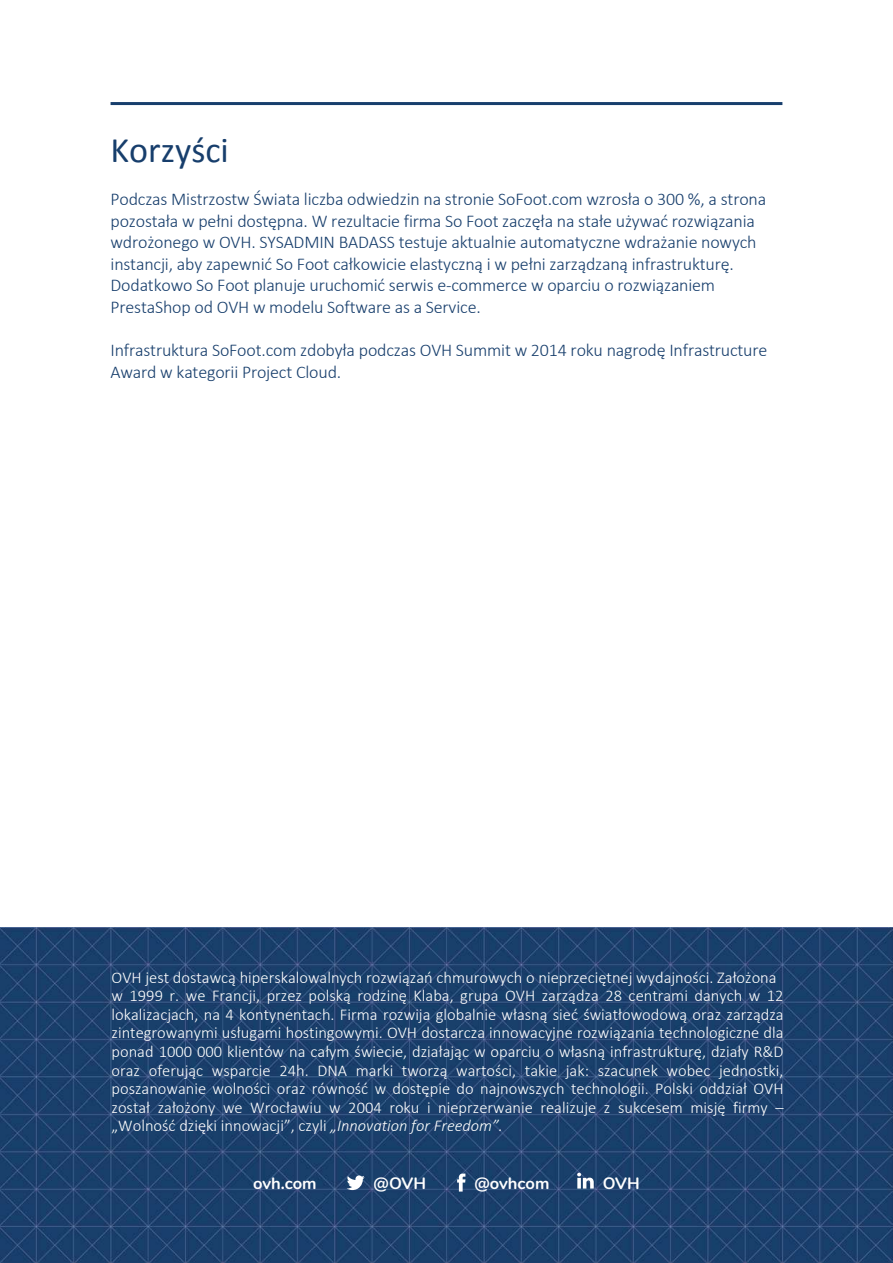
<style>
.page{position:relative;width:893px;height:1263px;background:#fff}
.page>*{position:absolute;margin:0;border:0;box-sizing:border-box;transform-origin:0 0}
.t1{font:36px "Calibri";color:#173e6c}
.t2{font:300 18px/21.6px "Calibri";letter-spacing:-.01em;color:#173e6c}
.t3{font:300 16.5px/18.6px "Calibri";color:#fff}
.t4{font:700 16.5px "Nunito";color:#fff}
.s1{font-style:italic}
</style>
<div class="page">
<img style="left:0;top:927px;width:893px;height:336px">
<hr style="left:111px;top:102px;width:671px;height:3px;background:#173e6c">
<svg style="left:347px;top:1175px;width:18px;height:15px"></svg>
<svg style="left:457px;top:1173px;width:8px;height:18px"></svg>
<svg style="left:577px;top:1173px;width:17px;height:15px"></svg>
<h1 class="t1" style="left:111px;top:125px;width:120px">Korzyści</h1>
<p class="t2" style="left:111px;top:188px;width:657px">Podczas Mistrzostw Świata liczba odwiedzin na stronie SoFoot.com wzrosła o 300 %, a strona pozostała w pełni dostępna. W rezultacie firma So Foot zaczęła na stałe używać rozwiązania wdrożonego w OVH. SYSADMIN BADASS testuje aktualnie automatyczne wdrażanie nowych instancji, aby zapewnić So Foot całkowicie elastyczną i w pełni zarządzaną infrastrukturę.<br>Dodatkowo So Foot planuje uruchomić serwis e-commerce w oparciu o rozwiązaniem PrestaShop od OVH w modelu Software as a Service.</p>
<p class="t2" style="left:111px;top:339px;width:658px">Infrastruktura SoFoot.com zdobyła podczas OVH Summit w 2014 roku nagrodę Infrastructure<br>Award w kategorii Project Cloud.</p>
<p class="t3" style="left:112px;top:967px;width:674px">OVH jest dostawcą hiperskalowalnych rozwiązań chmurowych o nieprzeciętnej wydajności. Założona w 1999 r. we Francji, przez polską rodzinę Klaba, grupa OVH zarządza 28 centrami danych w 12 lokalizacjach, na 4 kontynentach. Firma rozwija globalnie własną sieć światłowodową oraz zarządza zintegrowanymi usługami hostingowymi. OVH dostarcza innowacyjne rozwiązania technologiczne dla ponad 1000 000 klientów na całym świecie, działając w oparciu o własną infrastrukturę, działy R&amp;D oraz oferując wsparcie 24h. DNA marki tworzą wartości, takie jak: szacunek wobec jednostki, poszanowanie wolności oraz równość w dostępie do najnowszych technologii. Polski oddział OVH został założony we Wrocławiu w 2004 roku i nieprzerwanie realizuje z sukcesem misję firmy – „Wolność dzięki innowacji”, czyli <span class="s1">„Innovation for Freedom”.</span></p>
<p class="t4" style="left:253px;top:1171px;width:65px">ovh.com</p>
<p class="t4" style="left:374px;top:1171px;width:54px">@OVH</p>
<p class="t4" style="left:474px;top:1171px;width:77px">@ovhcom</p>
<p class="t4" style="left:603px;top:1171px;width:38px">OVH</p>
</div>
